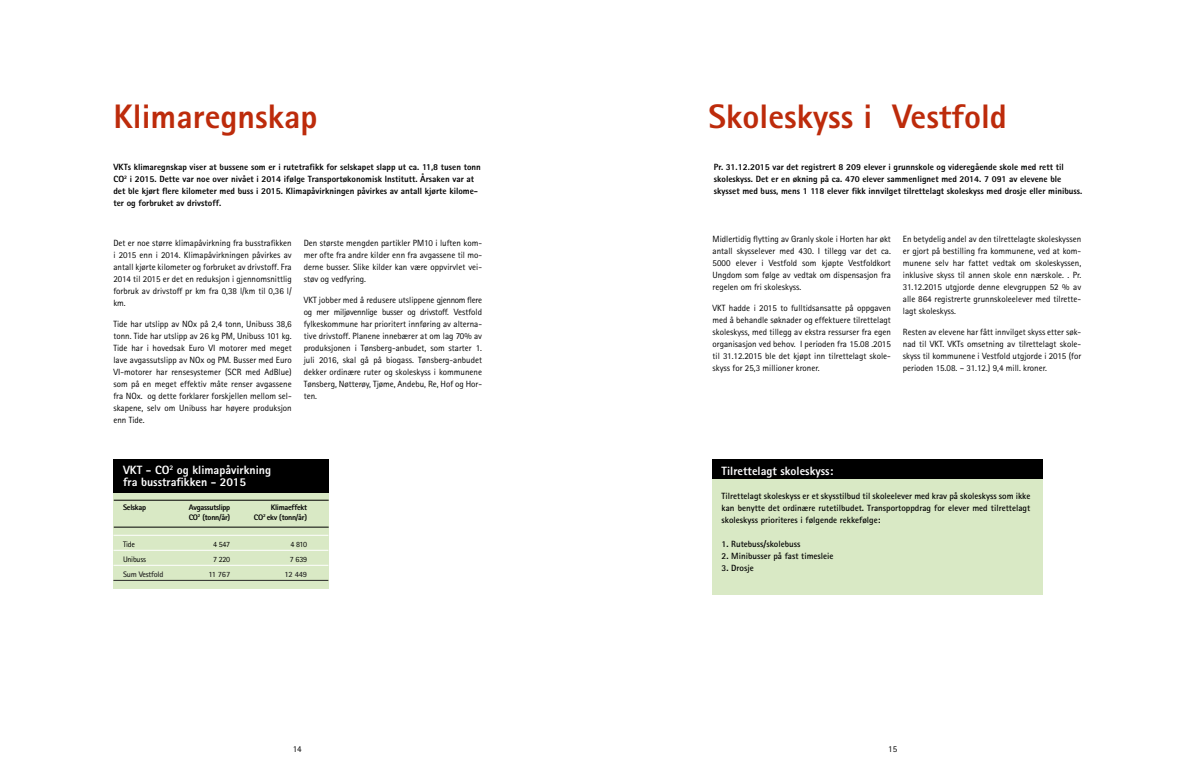
<style>
.page{position:relative;width:1191px;height:780px;background:#fff}
.page>*{position:absolute;margin:0;border:0;box-sizing:border-box;transform-origin:0 0}
.t1{font:800 34px "Rotis Sans Serif";color:#bd2b0b}
.t2{font:800 12px/12px "Rotis Sans Serif";color:#fff}
.t3{font:9px/12px "Rotis Sans Serif";color:#000;text-align:justify}
.t4{font:800 9px/12px "Rotis Sans Serif";color:#000}
.t5{font:700 9px/12px "Rotis Sans Serif";color:#000;text-align:justify}
.t6{font:800 8px "Rotis Sans Serif";letter-spacing:-.03em;color:#000}
.t7{font:8px "Rotis Sans Serif";letter-spacing:-.03em;color:#000}
.t8{font:700 8px "Rotis Sans Serif";letter-spacing:-.03em;color:#282827}
</style>
<div class="page">
<div style="left:712px;top:461px;width:330px;height:134px;background:#d9e9c5"></div>
<div style="left:712px;top:459px;width:330px;height:20px;background:#000"></div>
<div style="left:113px;top:488px;width:216px;height:100px;background:#d9e9c5"></div>
<div style="left:113px;top:459px;width:216px;height:34px;background:#000"></div>
<hr style="left:114px;top:500px;width:215px;height:1px;background:#000">
<hr style="left:114px;top:527px;width:215px;height:1px;background:#000">
<hr style="left:113px;top:565px;width:215px;height:1px;background:#fff">
<hr style="left:113px;top:550px;width:215px;height:1px;background:#fff">
<hr style="left:113px;top:535px;width:215px;height:1px;background:#fff">
<hr style="left:113px;top:580px;width:215px;height:1px;background:#282827">
<h1 class="t1" style="left:113px;top:95px;width:205px">Klimaregnskap</h1>
<p class="t4" style="left:113px;top:161px;width:369px">VKTs klimaregnskap viser at bussene som er i rutetrafikk for selskapet slapp ut ca. 11,8 tusen tonn CO<sup>2</sup> i 2015. Dette var noe over nivået i 2014 ifølge Transportøkonomisk Institutt. Årsaken var at det ble kjørt flere kilometer med buss i 2015. Klimapåvirkningen påvirkes av antall kjørte kilome&shy;ter og forbruket av drivstoff.</p>
<p class="t3" style="left:113px;top:237px;width:180px">Det er noe større klimapåvirkning fra busstrafikken i 2015 enn i 2014. Klimapåvirkningen påvirkes av antall kjørte kilometer og forbruket av drivstoff. Fra 2014 til 2015 er det en reduksjon i gjennomsnittlig forbruk av drivstoff pr km fra 0,38 l/km til 0,36 l/ km.</p>
<p class="t3" style="left:113px;top:318px;width:180px">Tide har utslipp av NOx på 2,4 tonn, Unibuss 38,6 tonn. Tide har utslipp av 26 kg PM, Unibuss 101 kg.<br>Tide har i hovedsak Euro VI motorer med meget lave avgassutslipp av NOx og PM. Busser med Euro VI-motorer har rensesystemer (SCR med AdBlue) som på en meget effektiv måte renser avgassene fra NOx. og dette forklarer forskjellen mellom sel&shy;skapene, selv om Unibuss har høyere produksjon enn Tide.</p>
<p class="t3" style="left:304px;top:237px;width:180px">Den største mengden partikler PM10 i luften kom&shy;mer ofte fra andre kilder enn fra avgassene til mo&shy;derne busser. Slike kilder kan være oppvirvlet vei&shy;støv og vedfyring.</p>
<p class="t3" style="left:304px;top:294px;width:180px">VKT jobber med å redusere utslippene gjennom flere og mer miljøvennlige busser og drivstoff. Vestfold fylkeskommune har prioritert innføring av alterna&shy;tive drivstoff. Planene innebærer at om lag 70% av produksjonen i Tønsberg-anbudet, som starter 1. juli 2016, skal gå på biogass. Tønsberg-anbudet dekker ordinære ruter og skoleskyss i kommunene Tønsberg, Nøtterøy, Tjøme, Andebu, Re, Hof og Hor&shy;ten.</p>
<h2 class="t2" style="left:123px;top:463px;width:150px">VKT - CO<sup>2</sup> og klimapåvirkning fra busstrafikken - 2015</h2>
<p class="t6" style="left:123px;top:502px;width:25px">Selskap</p>
<p class="t6" style="left:189px;top:502px;width:43px">Avgassutslipp</p>
<p class="t6" style="left:271px;top:502px;width:38px">Klimaeffekt</p>
<p class="t6" style="left:189px;top:512px;width:43px">CO<sup>2</sup> (tonn/år)</p>
<p class="t6" style="left:254px;top:512px;width:55px">CO<sup>2</sup> ekv (tonn/år)</p>
<p class="t7" style="left:123px;top:539px;width:13px">Tide</p>
<p class="t7" style="left:213px;top:539px;width:19px">4 547</p>
<p class="t7" style="left:290px;top:539px;width:18px">4 810</p>
<p class="t7" style="left:123px;top:554px;width:24px">Unibuss</p>
<p class="t7" style="left:213px;top:554px;width:19px">7 220</p>
<p class="t7" style="left:290px;top:554px;width:19px">7 639</p>
<p class="t8" style="left:123px;top:569px;width:42px">Sum Vestfold</p>
<p class="t8" style="left:208px;top:569px;width:23px">11 767</p>
<p class="t8" style="left:284px;top:569px;width:24px">12 449</p>
<h1 class="t1" style="left:708px;top:95px;width:300px">Skoleskyss i Vestfold</h1>
<p class="t4" style="left:714px;top:161px;width:370px">Pr. 31.12.2015 var det registrert 8 209 elever i grunnskole og videregående skole med rett til skoleskyss. Det er en økning på ca. 470 elever sammenlignet med 2014. 7 091 av elevene ble skysset med buss, mens 1 118 elever fikk innvilget tilrettelagt skoleskyss med drosje eller minibuss.</p>
<p class="t3" style="left:712px;top:233px;width:180px">Midlertidig flytting av Granly skole i Horten har økt antall skysselever med 430. I tillegg var det ca.<br>5000 elever i Vestfold som kjøpte Vestfoldkort Ungdom som følge av vedtak om dispensasjon fra regelen om fri skoleskyss.</p>
<p class="t3" style="left:712px;top:302px;width:180px">VKT hadde i 2015 to fulltidsansatte på oppgaven med å behandle søknader og effektuere tilrettelagt skoleskyss, med tillegg av ekstra ressurser fra egen organisasjon ved behov. I perioden fra 15.08 .2015 til 31.12.2015 ble det kjøpt inn tilrettelagt skole&shy;skyss for 25,3 millioner kroner.</p>
<p class="t3" style="left:903px;top:233px;width:180px">En betydelig andel av den tilrettelagte skoleskyssen er gjort på bestilling fra kommunene, ved at kom&shy;munene selv har fattet vedtak om skoleskyssen, inklusive skyss til annen skole enn nærskole. . Pr.<br>31.12.2015 utgjorde denne elevgruppen 52 % av alle 864 registrerte grunnskoleelever med tilrette&shy;lagt skoleskyss.</p>
<p class="t3" style="left:903px;top:325px;width:180px">Resten av elevene har fått innvilget skyss etter søk&shy;nad til VKT. VKTs omsetning av tilrettelagt skole&shy;skyss til kommunene i Vestfold utgjorde i 2015 (for perioden 15.08. – 31.12.) 9,4 mill. kroner.</p>
<h2 class="t2" style="left:721px;top:464px;width:113px">Tilrettelagt skoleskyss:</h2>
<p class="t5" style="left:721px;top:489px;width:310px">Tilrettelagt skoleskyss er et skysstilbud til skoleelever med krav på skoleskyss som ikke kan benytte det ordinære rutetilbudet. Transportoppdrag for elever med tilrettelagt skoleskyss prioriteres i følgende rekkefølge:</p>
<p class="t5" style="left:721px;top:537px;width:80px">1. Rutebuss/skolebuss</p>
<p class="t5" style="left:721px;top:549px;width:113px">2. Minibusser på fast timesleie</p>
<p class="t5" style="left:721px;top:561px;width:34px">3. Drosje</p>
<p class="t3" style="left:293px;top:742px;width:10px">14</p>
<p class="t3" style="left:888px;top:742px;width:10px">15</p>
</div>
